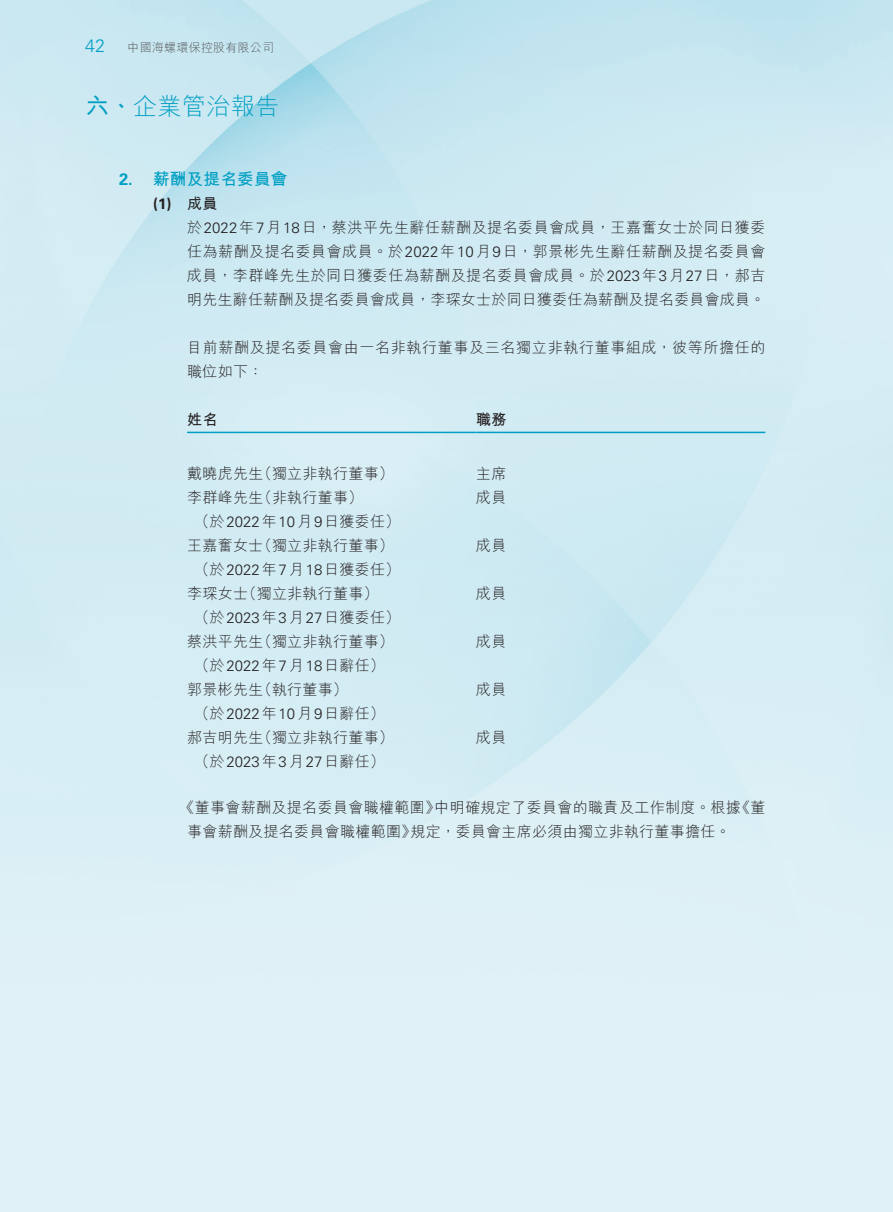
<style>
.page{position:relative;width:893px;height:1212px;background:#fff}
.page>*{position:absolute;margin:0;border:0;box-sizing:border-box;transform-origin:0 0}
.t1{font:300 24px "M Hei HK";letter-spacing:.02em;color:#009fc3}
.t2{font:300 18px "Univers LT Std";color:#009fc3}
._02_H2{font:700 16.5px "M Hei HK";letter-spacing:.02em;color:#009fc3}
._00_txt{font:300 15px/24px "M Hei HK";letter-spacing:.025em;color:#231f20;text-align:justify}
._50_Table_txt{font:300 15px "M Hei HK";letter-spacing:.02em;color:#231f20}
._00_txt-2{font:300 15px/24px "M Hei HK";letter-spacing:.045em;color:#231f20}
._03_H3{font:700 15px "Univers LT Std";color:#231f20}
._50_Table_txt-2{font:700 15px "M Hei HK";color:#231f20}
.t3{font:300 12px "M Hei HK";letter-spacing:.02em;color:#57585a}
.s1{font-weight:700}
.s2{font-family:"Univers LT Std"}
.s3{font-family:"M Hei HK"}
</style>
<div class="page">
<hr style="left:187px;top:432px;width:289px;height:1px;background:#009fc3">
<hr style="left:476px;top:432px;width:289px;height:1px;background:#009fc3">
<p class="t2" style="left:85px;top:35px;width:22px">42</p>
<p class="t3" style="left:128px;top:41px;width:148px">中國海螺環保控股有限公司</p>
<h1 class="t1" style="left:85px;top:94px;width:196px"><span class="s1">六、</span>企業管治報告</h1>
<p class="_02_H2" style="left:119px;top:167px;width:170px"><span class="s2">2.</span> 薪酬及提名委員會</p>
<p class="_03_H3" style="left:153px;top:195px;width:66px">(1) <span class="s3">成員</span></p>
<p class="_00_txt" style="left:187px;top:215px;width:580px">於<span class="s2">2022</span>年<span class="s2">7</span>月<span class="s2">18</span>日，蔡洪平先生辭任薪酬及提名委員會成員，王嘉奮女士於同日獲委任為薪酬及提名委員會成員。於<span class="s2">2022</span>年<span class="s2">10</span>月<span class="s2">9</span>日，郭景彬先生辭任薪酬及提名委員會成員，李群峰先生於同日獲委任為薪酬及提名委員會成員。於<span class="s2">2023</span>年<span class="s2">3</span>月<span class="s2">27</span>日，郝吉明先生辭任薪酬及提名委員會成員，李琛女士於同日獲委任為薪酬及提名委員會成員。</p>
<p class="_00_txt-2" style="left:187px;top:335px;width:580px">目前薪酬及提名委員會由一名非執行董事及三名獨立非執行董事組成，彼等所擔任的職位如下：</p>
<p class="_50_Table_txt-2" style="left:187px;top:408px;width:32px">姓名</p>
<p class="_50_Table_txt-2" style="left:476px;top:408px;width:32px">職務</p>
<p class="_50_Table_txt" style="left:187px;top:466px;width:208px">戴曉虎先生（獨立非執行董事）</p>
<p class="_50_Table_txt" style="left:476px;top:466px;width:32px">主席</p>
<p class="_50_Table_txt" style="left:187px;top:490px;width:178px">李群峰先生（非執行董事）</p>
<p class="_50_Table_txt" style="left:195px;top:514px;width:207px">（於<span class="s2">2022</span>年<span class="s2">10</span>月<span class="s2">9</span>日獲委任）</p>
<p class="_50_Table_txt" style="left:476px;top:490px;width:32px">成員</p>
<p class="_50_Table_txt" style="left:187px;top:538px;width:208px">王嘉奮女士（獨立非執行董事）</p>
<p class="_50_Table_txt" style="left:195px;top:562px;width:207px">（於<span class="s2">2022</span>年<span class="s2">7</span>月<span class="s2">18</span>日獲委任）</p>
<p class="_50_Table_txt" style="left:476px;top:538px;width:32px">成員</p>
<p class="_50_Table_txt" style="left:187px;top:586px;width:193px">李琛女士（獨立非執行董事）</p>
<p class="_50_Table_txt" style="left:195px;top:610px;width:207px">（於<span class="s2">2023</span>年<span class="s2">3</span>月<span class="s2">27</span>日獲委任）</p>
<p class="_50_Table_txt" style="left:476px;top:586px;width:32px">成員</p>
<p class="_50_Table_txt" style="left:187px;top:634px;width:208px">蔡洪平先生（獨立非執行董事）</p>
<p class="_50_Table_txt" style="left:195px;top:658px;width:192px">（於<span class="s2">2022</span>年<span class="s2">7</span>月<span class="s2">18</span>日辭任）</p>
<p class="_50_Table_txt" style="left:476px;top:634px;width:32px">成員</p>
<p class="_50_Table_txt" style="left:187px;top:682px;width:162px">郭景彬先生（執行董事）</p>
<p class="_50_Table_txt" style="left:195px;top:706px;width:192px">（於<span class="s2">2022</span>年<span class="s2">10</span>月<span class="s2">9</span>日辭任）</p>
<p class="_50_Table_txt" style="left:476px;top:682px;width:32px">成員</p>
<p class="_50_Table_txt" style="left:187px;top:730px;width:208px">郝吉明先生（獨立非執行董事）</p>
<p class="_50_Table_txt" style="left:195px;top:754px;width:192px">（於<span class="s2">2023</span>年<span class="s2">3</span>月<span class="s2">27</span>日辭任）</p>
<p class="_50_Table_txt" style="left:476px;top:730px;width:32px">成員</p>
<p class="_00_txt" style="left:187px;top:796px;width:580px;text-indent:-8px">《董事會薪酬及提名委員會職權範圍》中明確規定了委員會的職責及工作制度。根據《董事會薪酬及提名委員會職權範圍》規定，委員會主席必須由獨立非執行董事擔任。</p>
</div>
